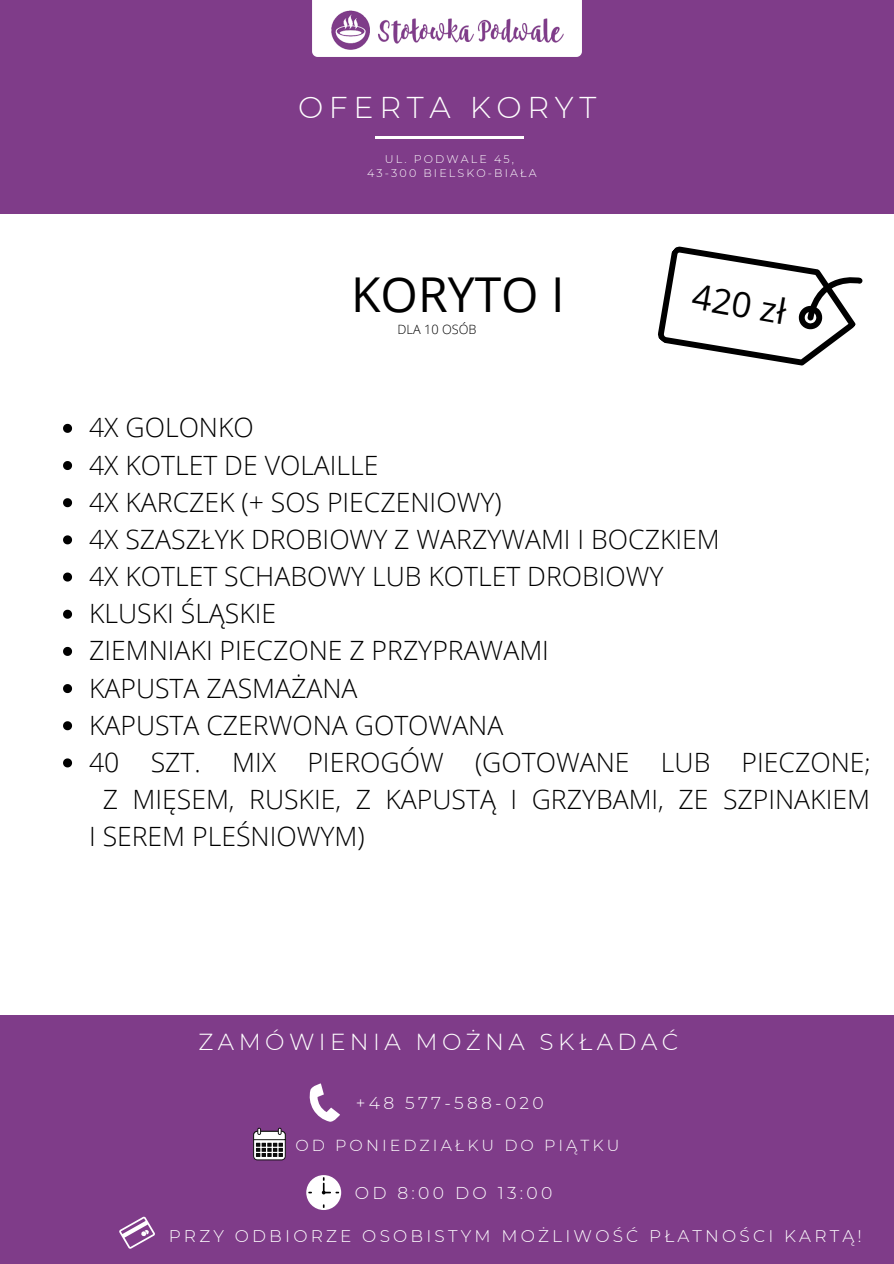
<style>
.page{position:relative;width:894px;height:1264px;background:#fff}
.page>*{position:absolute;margin:0;border:0;box-sizing:border-box;transform-origin:0 0}
.t1{font:48px "Open Sans";color:#000}
.t2{font:34.95px "Open Sans";color:#000}
.t3{font:300 30px "Montserrat";letter-spacing:.19em;color:#fff}
.t4{font:300 26.55px "Open Sans";color:#000}
.t5{font:300 23.1px "Montserrat";letter-spacing:.19em;color:#fff}
.t6{font:300 17.1px "Montserrat";letter-spacing:.19em;color:#fff}
.t7{font:300 16.95px "Montserrat";letter-spacing:.19em;color:#fff}
.t8{font:300 15.9px "Montserrat";letter-spacing:.19em;color:#fff}
.t9{font:300 12.75px "Open Sans";color:#000}
.t10{font:300 11.1px "Montserrat";letter-spacing:.19em;color:#fff}
</style>
<div class="page">
<div style="left:0;top:0;width:893px;height:214px;background:#7f3c89"></div>
<hr style="left:375px;top:136px;width:148px;height:3px;background:#fff">
<svg style="left:312px;top:0;width:269px;height:57px"></svg>
<img style="left:324px;top:0;width:246px;height:57px">
<div style="left:0;top:1015px;width:893px;height:248px;background:#7f3c89"></div>
<svg style="left:306px;top:1175px;width:35px;height:34px"></svg>
<svg style="left:308px;top:1177px;width:31px;height:30px"></svg>
<svg style="left:253px;top:1127px;width:33px;height:33px"></svg>
<svg style="left:309px;top:1083px;width:31px;height:38px"></svg>
<svg style="left:119px;top:1216px;width:36px;height:32px"></svg>
<svg style="left:658px;top:246px;width:187px;height:120px"></svg>
<svg style="left:788px;top:252px;width:75px;height:82px"></svg>
<svg style="left:63px;top:424px;width:9px;height:9px"></svg>
<svg style="left:63px;top:461px;width:9px;height:9px"></svg>
<svg style="left:63px;top:498px;width:9px;height:9px"></svg>
<svg style="left:63px;top:535px;width:9px;height:9px"></svg>
<svg style="left:63px;top:572px;width:9px;height:9px"></svg>
<svg style="left:63px;top:609px;width:9px;height:9px"></svg>
<svg style="left:63px;top:647px;width:9px;height:9px"></svg>
<svg style="left:63px;top:684px;width:9px;height:9px"></svg>
<svg style="left:63px;top:721px;width:9px;height:9px"></svg>
<svg style="left:63px;top:758px;width:9px;height:9px"></svg>
<p class="t3" style="left:298px;top:89px;width:300px">OFERTA KORYT</p>
<p class="t10" style="left:384px;top:152px;width:131px">UL. PODWALE 45,</p>
<p class="t10" style="left:367px;top:167px;width:171px">43-300 BIELSKO-BIAŁA</p>
<p class="t1" style="left:351px;top:261px;width:215px">KORYTO I</p>
<p class="t9" style="left:397px;top:321px;width:80px">DLA 10 OSÓB</p>
<p class="t2" style="left:697px;top:271px;width:96px;rotate:10deg">420 zł</p>
<p class="t4" style="left:89px;top:409px;width:166px">4X GOLONKO</p>
<p class="t4" style="left:89px;top:446px;width:291px">4X KOTLET DE VOLAILLE</p>
<p class="t4" style="left:89px;top:483px;width:414px">4X KARCZEK (+ SOS PIECZENIOWY)</p>
<p class="t4" style="left:89px;top:520px;width:632px">4X SZASZŁYK DROBIOWY Z WARZYWAMI I BOCZKIEM</p>
<p class="t4" style="left:89px;top:557px;width:575px">4X KOTLET SCHABOWY LUB KOTLET DROBIOWY</p>
<p class="t4" style="left:89px;top:595px;width:188px">KLUSKI ŚLĄSKIE</p>
<p class="t4" style="left:89px;top:632px;width:461px">ZIEMNIAKI PIECZONE Z PRZYPRAWAMI</p>
<p class="t4" style="left:89px;top:669px;width:270px">KAPUSTA ZASMAŻANA</p>
<p class="t4" style="left:89px;top:706px;width:415px">KAPUSTA CZERWONA GOTOWANA</p>
<p class="t4" style="left:89px;top:743px;width:783px">40 SZT. MIX PIEROGÓW (GOTOWANE LUB PIECZONE;</p>
<p class="t4" style="left:103px;top:780px;width:768px">Z MIĘSEM, RUSKIE, Z KAPUSTĄ I GRZYBAMI, ZE SZPINAKIEM</p>
<p class="t4" style="left:89px;top:818px;width:277px">I SEREM PLEŚNIOWYM)</p>
<p class="t5" style="left:198px;top:1027px;width:481px">ZAMÓWIENIA MOŻNA SKŁADAĆ</p>
<p class="t6" style="left:356px;top:1092px;width:189px">+48 577-588-020</p>
<p class="t8" style="left:295px;top:1135px;width:325px">OD PONIEDZIAŁKU DO PIĄTKU</p>
<p class="t6" style="left:354px;top:1182px;width:199px">OD 8:00 DO 13:00</p>
<p class="t7" style="left:169px;top:1225px;width:694px">PRZY ODBIORZE OSOBISTYM MOŻLIWOŚĆ PŁATNOŚCI KARTĄ!</p>
</div>
